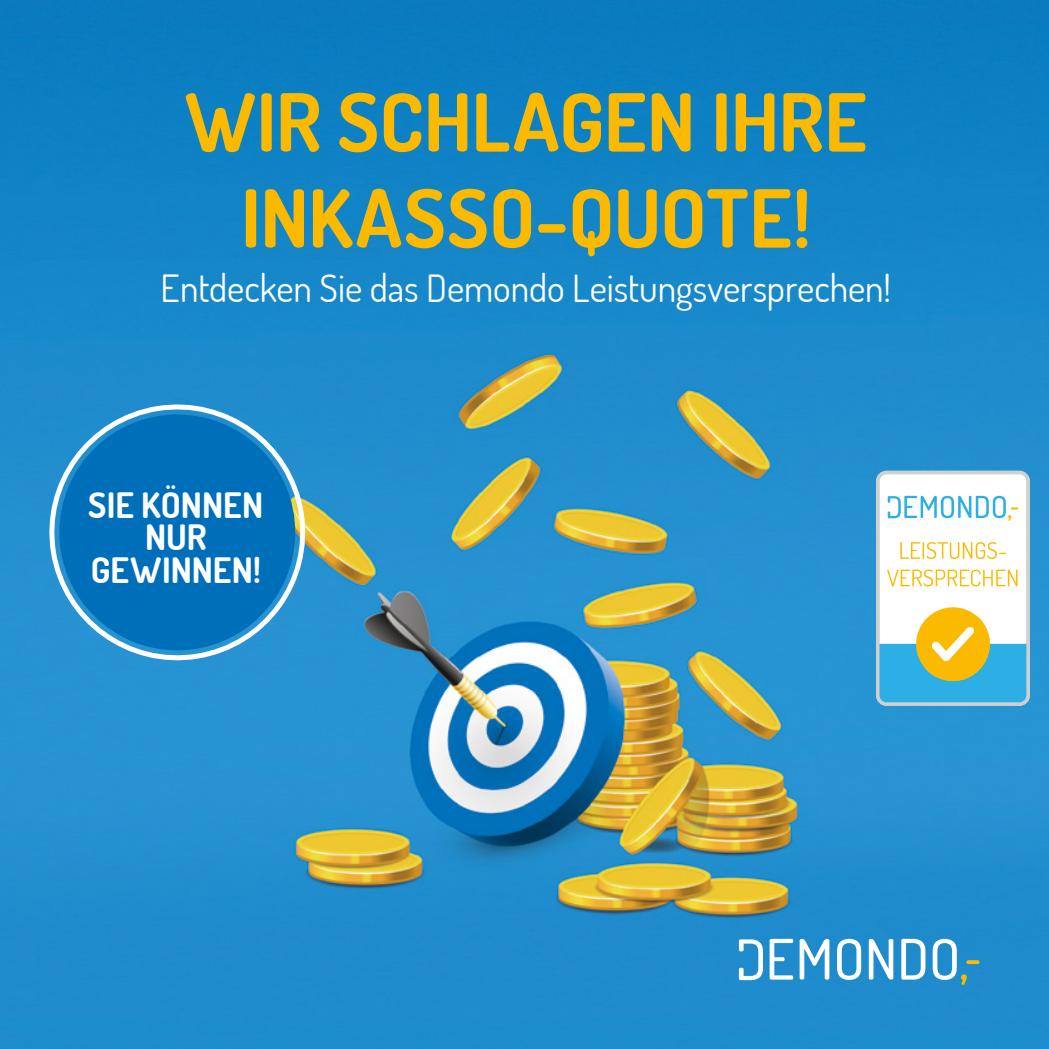
<style>
.page{position:relative;width:1049px;height:1049px;background:#fff}
.page>*{position:absolute;margin:0;border:0;box-sizing:border-box;transform-origin:0 0}
.t1{font:700 80px/96px "Dosis";color:#fbba00;text-align:center}
.t2{font:37.5px "Dosis";letter-spacing:-.005em;color:#fff}
.t3{font:700 35px/32.5px "Dosis";color:#fff;text-align:center}
</style>
<div class="page">
<img style="left:0;top:0;width:1049px;height:1049px">
<svg style="left:966px;top:960px;width:13px;height:4px"></svg>
<svg style="left:739px;top:939px;width:24px;height:41px"></svg>
<svg style="left:769px;top:939px;width:24px;height:40px"></svg>
<svg style="left:799px;top:939px;width:30px;height:40px"></svg>
<svg style="left:837px;top:939px;width:24px;height:41px"></svg>
<svg style="left:869px;top:939px;width:24px;height:40px"></svg>
<svg style="left:901px;top:939px;width:24px;height:40px"></svg>
<svg style="left:933px;top:939px;width:34px;height:46px"></svg>
<div style="left:878px;top:472px;width:150px;height:232px;background:#fff;border-radius:9px"></div>
<div style="left:876px;top:471px;width:154px;height:235px;border:3px solid #d0d0d0;border-radius:9px"></div>
<svg style="left:900px;top:542px;width:106px;height:17px"></svg>
<svg style="left:887px;top:569px;width:130px;height:17px"></svg>
<svg style="left:888px;top:496px;width:130px;height:25px"></svg>
<div style="left:916px;top:607px;width:74px;height:74px;background:#fbba00;border-radius:50%"></div>
<svg style="left:878px;top:615px;width:150px;height:89px"></svg>
<svg style="left:43px;top:398px;width:269px;height:269px;background:#45a0d3"></svg>
<div style="left:59px;top:414px;width:236px;height:236px;background:#006fb9;border-radius:50%"></div>
<h1 class="t1" style="left:185px;top:71px;width:683px">WIR SCHLAGEN IHRE<br>INKASSO-QUOTE!</h1>
<p class="t2" style="left:161px;top:262px;width:732px">Entdecken Sie das Demondo Leistungsversprechen!</p>
<p class="t3" style="left:88px;top:487px;width:177px">SIE KÖNNEN<br>NUR<br>GEWINNEN!</p>
</div>
